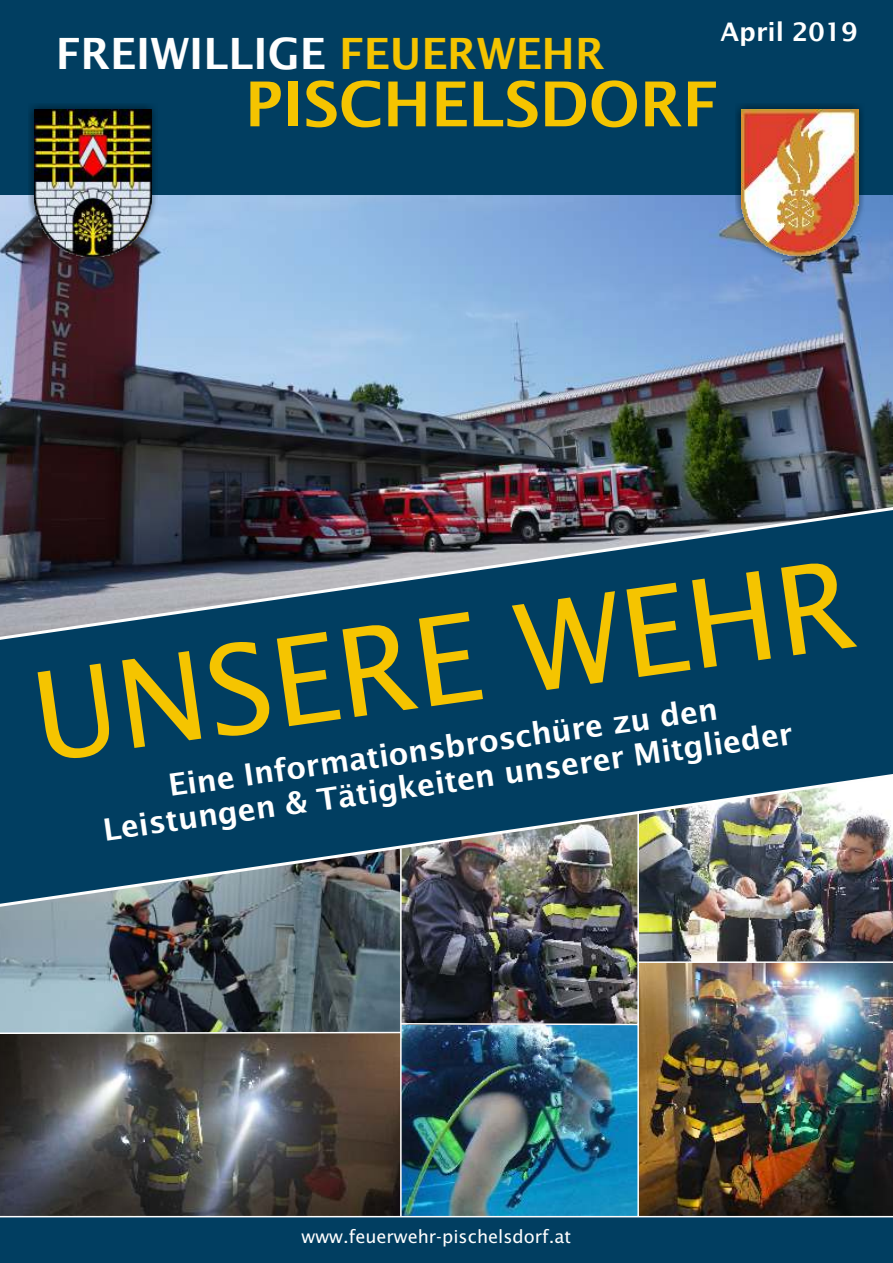
<style>
.page{position:relative;width:893px;height:1263px;background:#fff}
.page>*{position:absolute;margin:0;border:0;box-sizing:border-box;transform-origin:0 0}
.t1{font:122.25px "Lucida Sans";color:#f5c400}
.t2{font:600 61.95px "Lucida Sans";color:#f5c400}
.t3{font:600 42.9px "Lucida Sans";color:#fefefe}
.t4{font:600 30.6px/34.7px "Lucida Sans";color:#fff;text-align:center}
.t5{font:600 25.5px "Lucida Sans";color:#fff}
.t6{font:18px "Lucida Sans";color:#fff}
.s1{color:#f5c400}
</style>
<div class="page">
<div style="left:0;top:1217px;width:893px;height:46px;background:#013e61"></div>
<img style="left:0;top:195px;width:893px;height:308px">
<div style="left:0;top:0;width:893px;height:195px;background:#013e61"></div>
<img style="left:735px;top:104px;width:130px;height:159px">
<img style="left:741px;top:109px;width:118px;height:148px">
<svg style="left:0;top:503px;width:893px;height:308px;background:#1a4662"></svg>
<img style="left:28px;top:104px;width:129px;height:159px">
<img style="left:34px;top:109px;width:118px;height:148px">
<img style="left:0;top:811px;width:893px;height:407px">
<hr style="left:638px;top:961px;width:255px;height:2px;background:#fff">
<p class="t5" style="left:720px;top:21px;width:138px">April 2019</p>
<h3 class="t3" style="left:56px;top:36px;width:550px">FREIWILLIGE <span class="s1">FEUERWEHR</span></h3>
<h2 class="t2" style="left:245px;top:79px;width:475px">PISCHELSDORF</h2>
<h1 class="t1" style="left:26px;top:668px;width:829px;rotate:-8deg">UNSERE WEHR</h1>
<p class="t4" style="left:97px;top:780px;width:697px;rotate:-8deg">Eine Informationsbroschüre zu den<br>Leistungen &amp; Tätigkeiten unserer Mitglieder</p>
<p class="t6" style="left:302px;top:1229px;width:271px">www.feuerwehr-pischelsdorf.at</p>
</div>
